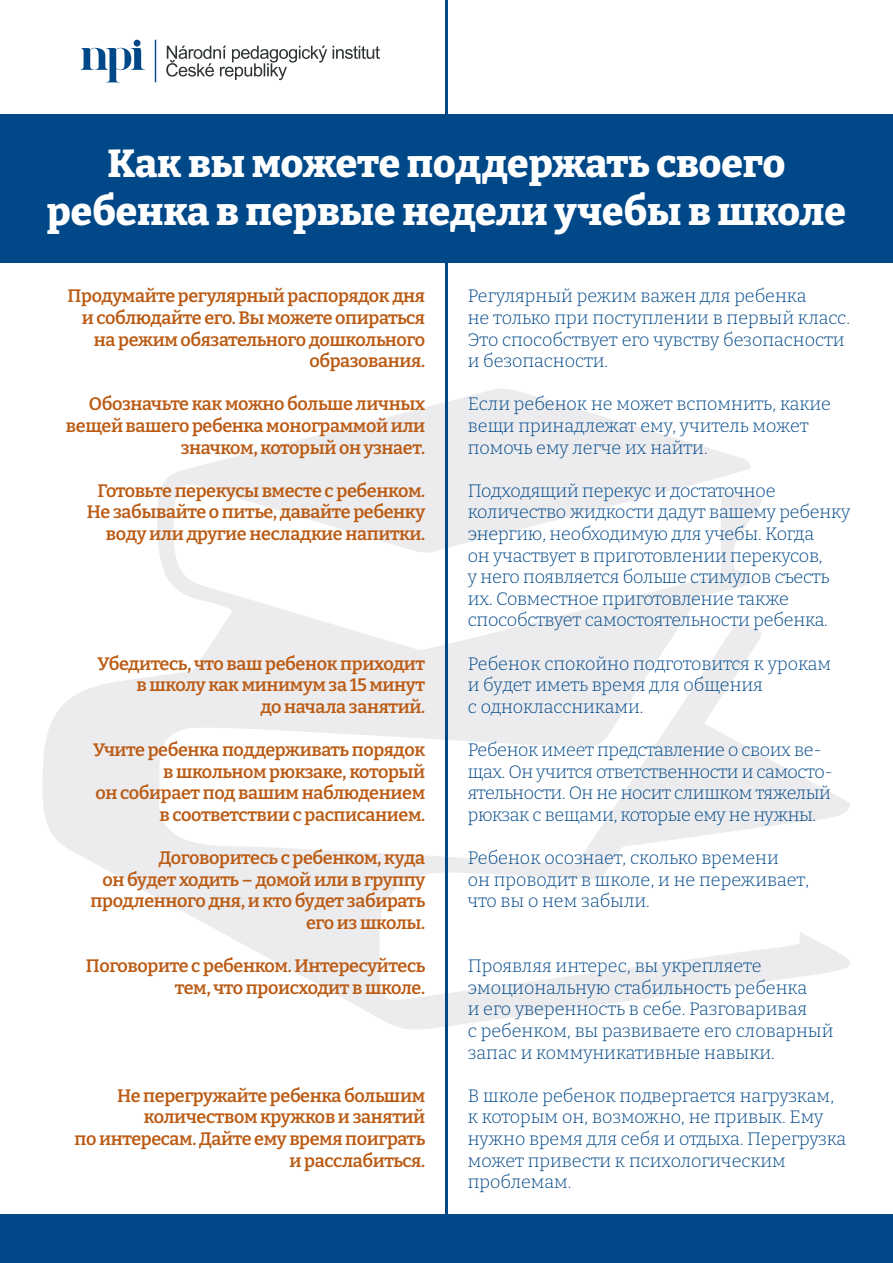
<style>
.page{position:relative;width:893px;height:1263px;background:#fff}
.page>*{position:absolute;margin:0;border:0;box-sizing:border-box;transform-origin:0 0}
.t1{font:800 39px/48px "Bitter";color:#fff;text-align:center}
.t2{font:300 18px/21.6px "Bitter";letter-spacing:-.01em;color:#004888}
.t3{font:600 18px/21.6px "Bitter";letter-spacing:-.02em;color:#bb5b14;text-align:right}
</style>
<div class="page">
<svg style="left:43px;top:388px;width:807px;height:642px"></svg>
<hr style="left:445px;top:0;width:3px;height:1263px;background:#004888">
<div style="left:0;top:114px;width:893px;height:149px;background:#004888"></div>
<div style="left:0;top:1215px;width:893px;height:48px;background:#004888"></div>
<svg style="left:81px;top:40px;width:75px;height:42px"></svg>
<svg style="left:166px;top:46px;width:214px;height:34px"></svg>
<h1 class="t1" style="left:47px;top:139px;width:801px">Как вы можете поддержать своего ребенка в первые недели учебы в школе</h1>
<p class="t3" style="left:68px;top:285px;width:359px">Продумайте регулярный распорядок дня и соблюдайте его. Вы можете опираться на режим обязательного дошкольного образования.</p>
<p class="t3" style="left:66px;top:393px;width:361px">Обозначьте как можно больше личных вещей вашего ребенка монограммой или значком, который он узнает.</p>
<p class="t3" style="left:87px;top:479px;width:340px">Готовьте перекусы вместе с ребенком.<br>Не забывайте о питье, давайте ребенку воду или другие несладкие напитки.</p>
<p class="t3" style="left:97px;top:652px;width:329px">Убедитесь, что ваш ребенок приходит в школу как минимум за 15 минут<br>до начала занятий.</p>
<p class="t3" style="left:93px;top:738px;width:334px">Учите ребенка поддерживать порядок в школьном рюкзаке, который<br>он собирает под вашим наблюдением в соответствии с расписанием.</p>
<p class="t3" style="left:91px;top:846px;width:336px">Договоритесь с ребенком, куда<br>он будет ходить – домой или в группу продленного дня, и кто будет забирать его из школы.</p>
<p class="t3" style="left:86px;top:954px;width:341px">Поговорите с ребенком. Интересуйтесь тем, что происходит в школе.</p>
<p class="t3" style="left:74px;top:1084px;width:352px">Не перегружайте ребенка большим количеством кружков и занятий<br>по интересам. Дайте ему время поиграть и расслабиться.</p>
<p class="t2" style="left:468px;top:285px;width:384px">Регулярный режим важен для ребенка<br>не только при поступлении в первый класс.<br>Это способствует его чувству безопасности и безопасности.</p>
<p class="t2" style="left:468px;top:393px;width:365px">Если ребенок не может вспомнить, какие вещи принадлежат ему, учитель может помочь ему легче их найти.</p>
<p class="t2" style="left:468px;top:479px;width:384px">Подходящий перекус и достаточное количество жидкости дадут вашему ребенку энергию, необходимую для учебы. Когда<br>он участвует в приготовлении перекусов,<br>у него появляется больше стимулов съесть их. Совместное приготовление также способствует самостоятельности ребенка.</p>
<p class="t2" style="left:468px;top:652px;width:365px">Ребенок спокойно подготовится к урокам и будет иметь время для общения<br>с одноклассниками.</p>
<p class="t2" style="left:468px;top:738px;width:366px">Ребенок имеет представление о своих ве&shy;щах. Он учится ответственности и самосто&shy;ятельности. Он не носит слишком тяжелый рюкзак с вещами, которые ему не нужны.</p>
<p class="t2" style="left:468px;top:846px;width:343px">Ребенок осознает, сколько времени<br>он проводит в школе, и не переживает, что вы о нем забыли.</p>
<p class="t2" style="left:468px;top:954px;width:367px">Проявляя интерес, вы укрепляете эмоциональную стабильность ребенка<br>и его уверенность в себе. Разговаривая<br>с ребенком, вы развиваете его словарный запас и коммуникативные навыки.</p>
<p class="t2" style="left:468px;top:1084px;width:380px">В школе ребенок подвергается нагрузкам, к которым он, возможно, не привык. Ему нужно время для себя и отдыха. Перегрузка может привести к психологическим проблемам.</p>
</div>
